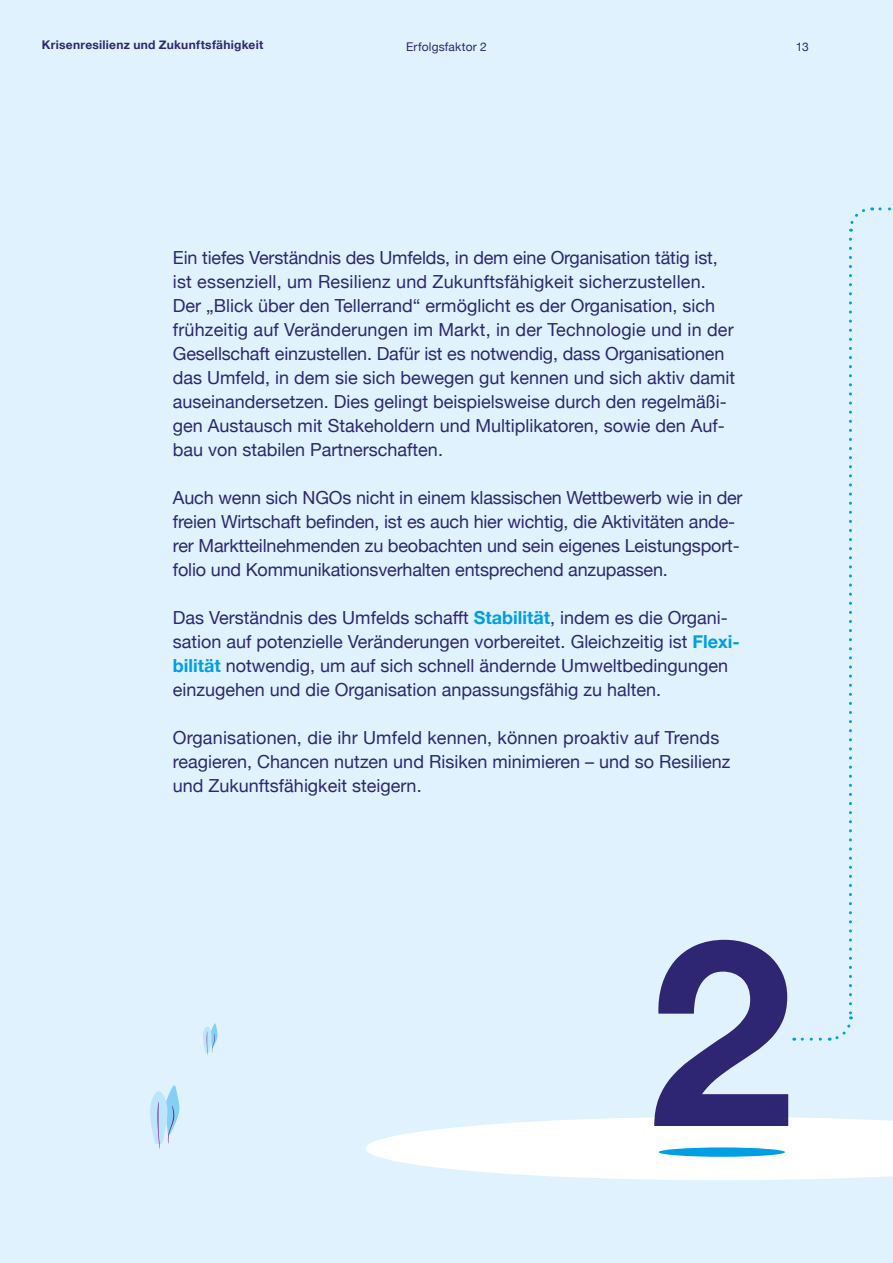
<style>
.page{position:relative;width:893px;height:1263px;background:#dff2fd}
.page>*{position:absolute;margin:0;border:0;box-sizing:border-box;transform-origin:0 0}
.t1{font:700 260.7px "Helvetica Neue";color:#2e2672}
.t2{font:18px/24px "Helvetica Neue";color:#2e2672}
.t3{font:700 12px "Helvetica Neue";letter-spacing:.025em;color:#2e2672}
.t4{font:12px "Helvetica Neue";letter-spacing:.015em;color:#2e2672}
.s1{font-weight:700;color:#009ee3}
</style>
<div class="page">
<svg style="left:366px;top:1117px;width:527px;height:63px"></svg>
<div style="left:659px;top:1147px;width:126px;height:10px;background:#009ee3;border-radius:50%"></div>
<svg style="left:849px;top:207px;width:42px;height:25px"></svg>
<svg style="left:829px;top:239px;width:24px;height:802px"></svg>
<svg style="left:794px;top:1038px;width:26px;height:3px"></svg>
<svg style="left:203px;top:1023px;width:15px;height:32px"></svg>
<svg style="left:150px;top:1085px;width:30px;height:64px"></svg>
<p class="t3" style="left:42px;top:35px;width:223px">Krisenresilienz und Zukunftsfähigkeit</p>
<p class="t4" style="left:796px;top:38px;width:14px">13</p>
<p class="t4" style="left:406px;top:38px;width:82px">Erfolgsfaktor 2</p>
<p class="t2" style="left:173px;top:247px;width:564px">Ein tiefes Verständnis des Umfelds, in dem eine Organisation tätig ist, ist essenziell, um Resilienz und Zukunftsfähigkeit sicherzustellen.<br>Der „Blick über den Tellerrand“ ermöglicht es der Organisation, sich frühzeitig auf Veränderungen im Markt, in der Technologie und in der Gesellschaft einzustellen. Dafür ist es notwendig, dass Organisationen das Umfeld, in dem sie sich bewegen gut kennen und sich aktiv damit auseinandersetzen. Dies gelingt beispielsweise durch den regelmäßi&shy;gen Austausch mit Stakeholdern und Multiplikatoren, sowie den Auf&shy;bau von stabilen Partnerschaften.</p>
<p class="t2" style="left:173px;top:487px;width:571px">Auch wenn sich NGOs nicht in einem klassischen Wettbewerb wie in der freien Wirtschaft befinden, ist es auch hier wichtig, die Aktivitäten ande&shy;rer Marktteilnehmenden zu beobachten und sein eigenes Leistungsport&shy;folio und Kommunikationsverhalten entsprechend anzupassen.</p>
<p class="t2" style="left:173px;top:607px;width:568px">Das Verständnis des Umfelds schafft <span class="s1">Stabilität</span>, indem es die Organi&shy;sation auf potenzielle Veränderungen vorbereitet. Gleichzeitig ist <span class="s1">Flexi&shy;bilität</span> notwendig, um auf sich schnell ändernde Umweltbedingungen einzugehen und die Organisation anpassungsfähig zu halten.</p>
<p class="t2" style="left:173px;top:727px;width:559px">Organisationen, die ihr Umfeld kennen, können proaktiv auf Trends reagieren, Chancen nutzen und Risiken minimieren – und so Resilienz und Zukunftsfähigkeit steigern.</p>
<h1 class="t1" style="left:649px;top:828px;width:146px">2</h1>
</div>
